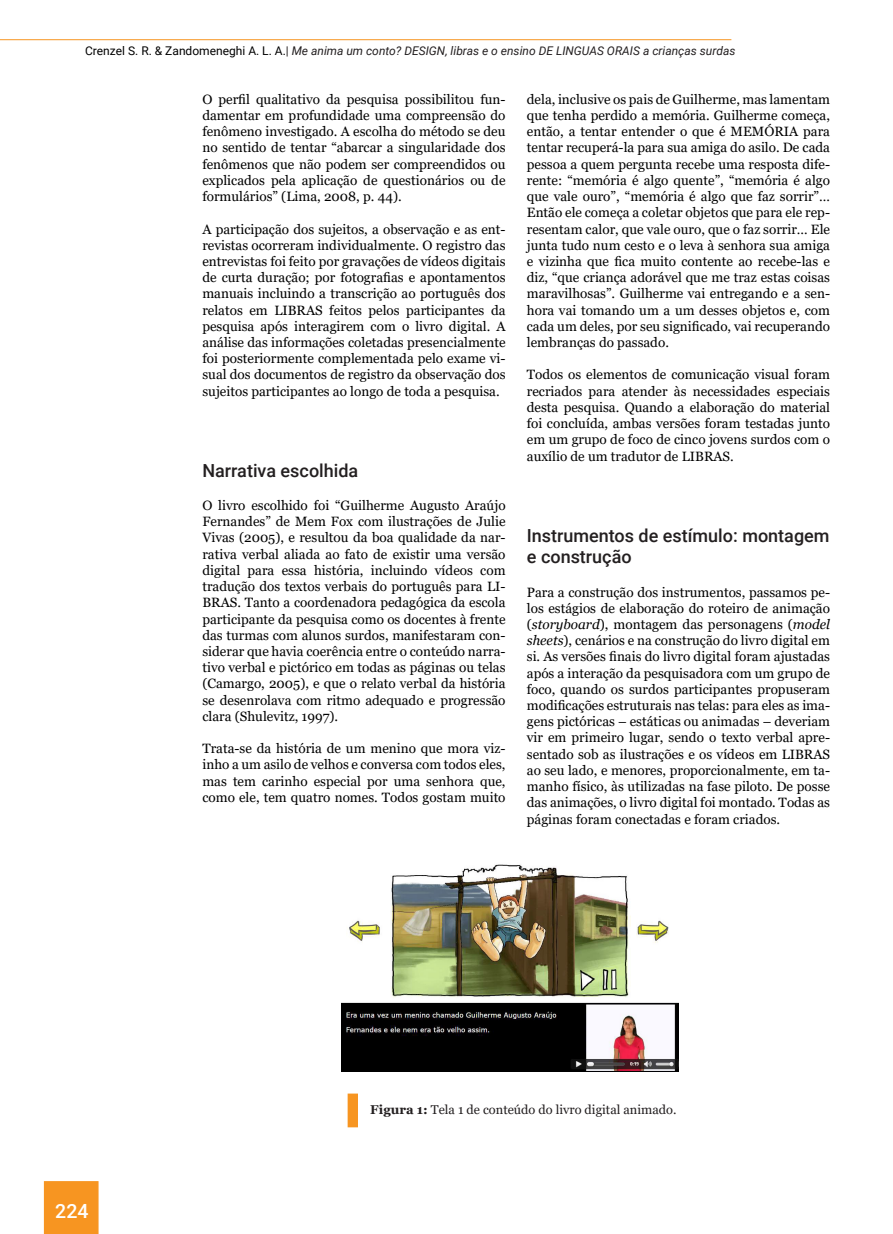
<style>
.page{position:relative;width:893px;height:1234px;background:#fff}
.page>*{position:absolute;margin:0;border:0;box-sizing:border-box;transform-origin:0 0}
.t1{font:500 19.5px "Roboto";color:#fff}
.Título_3{font:500 18px/21.6px "Roboto";color:#231f20}
.texto{font:13.5px/16.2px "Georgia";color:#000;text-align:justify}
.Legenda_FIG{font:12.75px "Georgia";color:#231f20}
.t2{font:italic 12px "Roboto";color:#231f20}
.s1{font-style:normal;color:#000}
.s2{font-style:normal}
.s3{font-style:italic}
.s4{font-weight:700}
</style>
<div class="page">
<img style="left:342px;top:864px;width:336px;height:207px">
<div style="left:348px;top:1093px;width:10px;height:34px;background:#f79521"></div>
<div style="left:44px;top:1180px;width:55px;height:53px;background:#f79521;border:2px solid #f79521"></div>
<hr style="left:0;top:39px;width:731px;height:1px;background:#f79521">
<p class="t2" style="left:85px;top:42px;width:652px"><span class="s1">Crenzel S. R. &amp; Zandomeneghi A. L. A.</span><span class="s2">|</span> Me anima um conto? DESIGN, libras e o ensino DE LINGUAS ORAIS a crianças surdas</p>
<p class="texto" style="left:202px;top:91px;width:305px">O perfil qualitativo da pesquisa possibilitou fun&shy;damentar em profundidade uma compreensão do fenômeno investigado. A escolha do método se deu no sentido de tentar “abarcar a singularidade dos fenômenos que não podem ser compreendidos ou explicados pela aplicação de questionários ou de formulários” (Lima, 2008, p. 44).</p>
<p class="texto" style="left:202px;top:221px;width:305px">A participação dos sujeitos, a observação e as ent&shy;revistas ocorreram individualmente. O registro das entrevistas foi feito por gravações de vídeos digitais de curta duração; por fotografias e apontamentos manuais incluindo a transcrição ao português dos relatos em LIBRAS feitos pelos participantes da pesquisa após interagirem com o livro digital. A análise das informações coletadas presencialmente foi posteriormente complementada pelo exame vi&shy;sual dos documentos de registro da observação dos sujeitos participantes ao longo de toda a pesquisa.</p>
<p class="texto" style="left:527px;top:91px;width:305px">dela, inclusive os pais de Guilherme, mas lamentam que tenha perdido a memória. Guilherme começa, então, a tentar entender o que é MEMÓRIA para tentar recuperá-la para sua amiga do asilo. De cada pessoa a quem pergunta recebe uma resposta dife&shy;rente: “memória é algo quente”, “memória é algo que vale ouro”, “memória é algo que faz sorrir”… Então ele começa a coletar objetos que para ele rep&shy;resentam calor, que vale ouro, que o faz sorrir… Ele junta tudo num cesto e o leva à senhora sua amiga e vizinha que fica muito contente ao recebe-las e diz, “que criança adorável que me traz estas coisas maravilhosas”. Guilherme vai entregando e a sen&shy;hora vai tomando um a um desses objetos e, com cada um deles, por seu significado, vai recuperando lembranças do passado.</p>
<p class="texto" style="left:527px;top:367px;width:305px">Todos os elementos de comunicação visual foram recriados para atender às necessidades especiais desta pesquisa. Quando a elaboração do material foi concluída, ambas versões foram testadas junto em um grupo de foco de cinco jovens surdos com o auxílio de um tradutor de LIBRAS.</p>
<p class="Título_3" style="left:202px;top:459px;width:157px">Narrativa escolhida</p>
<p class="texto" style="left:202px;top:497px;width:305px">O livro escolhido foi “Guilherme Augusto Araújo Fernandes” de Mem Fox com ilustrações de Julie Vivas (2005), e resultou da boa qualidade da nar&shy;rativa verbal aliada ao fato de existir uma versão digital para essa história, incluindo vídeos com tradução dos textos verbais do português para LI-BRAS. Tanto a coordenadora pedagógica da escola participante da pesquisa como os docentes à frente das turmas com alunos surdos, manifestaram con&shy;siderar que havia coerência entre o conteúdo narra&shy;tivo verbal e pictórico em todas as páginas ou telas (Camargo, 2005), e que o relato verbal da história se desenrolava com ritmo adequado e progressão clara (Shulevitz, 1997).</p>
<p class="texto" style="left:202px;top:740px;width:305px">Trata-se da história de um menino que mora viz&shy;inho a um asilo de velhos e conversa com todos eles, mas tem carinho especial por uma senhora que, como ele, tem quatro nomes. Todos gostam muito</p>
<p class="Título_3" style="left:527px;top:523px;width:304px">Instrumentos de estímulo: montagem e construção</p>
<p class="texto" style="left:527px;top:584px;width:305px">Para a construção dos instrumentos, passamos pe&shy;los estágios de elaboração do roteiro de animação (<span class="s3">storyboard</span>), montagem das personagens (<span class="s3">model sheets</span>), cenários e na construção do livro digital em si. As versões finais do livro digital foram ajustadas após a interação da pesquisadora com um grupo de foco, quando os surdos participantes propuseram modificações estruturais nas telas: para eles as ima&shy;gens pictóricas – estáticas ou animadas – deveriam vir em primeiro lugar, sendo o texto verbal apre&shy;sentado sob as ilustrações e os vídeos em LIBRAS ao seu lado, e menores, proporcionalmente, em ta&shy;manho físico, às utilizadas na fase piloto. De posse das animações, o livro digital foi montado<span class="s3">.</span> Todas as páginas foram conectadas e foram criados.</p>
<h1 class="t1" style="left:55px;top:1197px;width:35px">224</h1>
<p class="Legenda_FIG" style="left:370px;top:1101px;width:308px"><span class="s4">Figura 1:</span> Tela 1 de conteúdo do livro digital animado.</p>
</div>
